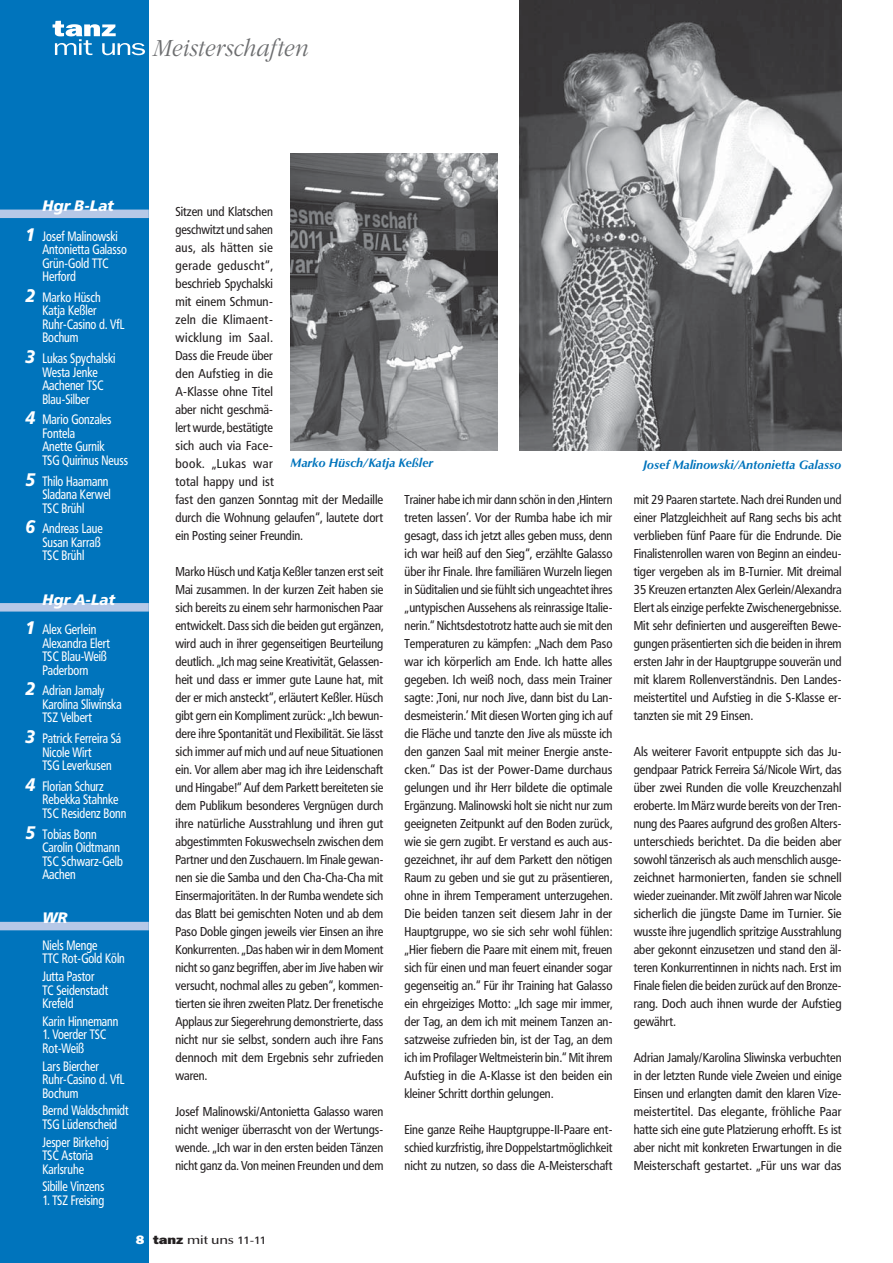
<style>
.page{position:relative;width:893px;height:1263px;background:#fff}
.page>*{position:absolute;margin:0;border:0;box-sizing:border-box;transform-origin:0 0}
.t1{font:italic 300 24px "Garamond Itc T";color:#6d6e70;scale:.9 1}
.t2{font:italic 900 15px "Frutiger BQ";color:#fff}
.t3{font:13.5px/13.5px "Frutiger Condensed BQ";color:#fff;scale:.9 1}
.t4{font:12.75px/18px "Frutiger Condensed BQ";letter-spacing:.005em;color:#231f20;text-align:justify}
.t5{font:italic 700 12px "Optima BQ";color:#0074bc}
.t6{font:500 12px "Optima BQ";letter-spacing:-.01em;color:#231f20;scale:1.2 1}
.s1{font-family:"Frutiger BQ";font-weight:900;font-style:italic;font-size:18px}
.s2{font-family:"Franklin ITCBQ";font-weight:800;color:#fff}
.s3{font-family:"Franklin ITCBQ";font-weight:800}
.s4{font-family:"Frutiger BQ";font-weight:400;font-size:10.5px}
</style>
<div class="page">
<div style="left:0;top:0;width:149px;height:1263px;background:#0074bc"></div>
<svg style="left:53px;top:21px;width:92px;height:34px"></svg>
<div style="left:0;top:210px;width:149px;height:8px;background:#b6c8e7"></div>
<div style="left:0;top:603px;width:149px;height:9px;background:#b6c8e7"></div>
<div style="left:0;top:922px;width:149px;height:8px;background:#b6c8e7"></div>
<img style="left:519px;top:0;width:322px;height:450px">
<img style="left:291px;top:153px;width:207px;height:297px">
<h1 class="t1" style="left:153px;top:38px;width:175px">Meisterschaften</h1>
<p class="t2" style="left:42px;top:200px;width:73px">Hgr B-Lat</p>
<p class="t3" style="left:42px;top:230px;width:95px;text-indent:-17px"><span class="s1">1</span> Josef Malinowski<br>Antonietta Galasso<br>Grün-Gold TTC<br>Herford</p>
<p class="t3" style="left:42px;top:292px;width:93px;text-indent:-17px"><span class="s1">2</span> Marko Hüsch<br>Katja Keßler<br>Ruhr-Casino d. VfL<br>Bochum</p>
<p class="t3" style="left:42px;top:353px;width:82px;text-indent:-17px"><span class="s1">3</span> Lukas Spychalski<br>Westa Jenke<br>Aachener TSC<br>Blau-Silber</p>
<p class="t3" style="left:42px;top:414px;width:97px;text-indent:-17px"><span class="s1">4</span> Mario Gonzales<br>Fontela<br>Anette Gurnik<br>TSG Quirinus Neuss</p>
<p class="t3" style="left:42px;top:475px;width:78px;text-indent:-17px"><span class="s1">5</span> Thilo Haamann<br>Sladana Kerwel<br>TSC Brühl</p>
<p class="t3" style="left:42px;top:523px;width:68px;text-indent:-17px"><span class="s1">6</span> Andreas Laue<br>Susan Karraß<br>TSC Brühl</p>
<p class="t2" style="left:42px;top:593px;width:74px">Hgr A-Lat</p>
<p class="t3" style="left:42px;top:624px;width:76px;text-indent:-17px"><span class="s1">1</span> Alex Gerlein<br>Alexandra Elert<br>TSC Blau-Weiß<br>Paderborn</p>
<p class="t3" style="left:42px;top:685px;width:89px;text-indent:-17px"><span class="s1">2</span> Adrian Jamaly<br>Karolina Sliwinska<br>TSZ Velbert</p>
<p class="t3" style="left:42px;top:733px;width:89px;text-indent:-17px"><span class="s1">3</span> Patrick Ferreira Sá<br>Nicole Wirt<br>TSG Leverkusen</p>
<p class="t3" style="left:42px;top:781px;width:95px;text-indent:-17px"><span class="s1">4</span> Florian Schurz<br>Rebekka Stahnke<br>TSC Residenz Bonn</p>
<p class="t3" style="left:42px;top:828px;width:91px;text-indent:-17px"><span class="s1">5</span> Tobias Bonn<br>Carolin Oidtmann<br>TSC Schwarz-Gelb<br>Aachen</p>
<p class="t2" style="left:42px;top:912px;width:27px">WR</p>
<p class="t3" style="left:42px;top:940px;width:93px">Niels Menge<br>TTC Rot-Gold Köln</p>
<p class="t3" style="left:42px;top:971px;width:75px">Jutta Pastor<br>TC Seidenstadt<br>Krefeld</p>
<p class="t3" style="left:42px;top:1016px;width:86px">Karin Hinnemann</p>
<p class="t3" style="left:42px;top:1029px;width:72px">1. Voerder TSC<br>Rot-Weiß</p>
<p class="t3" style="left:42px;top:1060px;width:93px">Lars Biercher<br>Ruhr-Casino d. VfL<br>Bochum</p>
<p class="t3" style="left:42px;top:1105px;width:97px">Bernd Waldschmidt<br>TSG Lüdenscheid</p>
<p class="t3" style="left:42px;top:1136px;width:75px">Jesper Birkehoj<br>TSC Astoria<br>Karlsruhe</p>
<p class="t3" style="left:42px;top:1181px;width:70px">Sibille Vinzens</p>
<p class="t3" style="left:42px;top:1195px;width:70px">1. TSZ Freising</p>
<p class="t4" style="left:175px;top:204px;width:209px;text-align:left">Sitzen und Klatschen<br>geschwitzt und sahen<br>aus, als hätten sie<br>gerade geduscht“,<br>beschrieb Spychalski<br>mit einem Schmun-<br>zeln die Klimaent-<br>wicklung im Saal.<br>Dass die Freude über<br>den Aufstieg in die<br>A-Klasse ohne Titel<br>aber nicht geschmä-<br>lert wurde, bestätigte<br>sich auch via Face-<br>book. „Lukas war<br>total happy und ist<br>fast den ganzen Sonntag mit der Medaille durch die Wohnung gelaufen“, lautete dort ein Posting seiner Freundin.</p>
<p class="t4" style="left:175px;top:564px;width:209px">Marko Hüsch und Katja Keßler tanzen erst seit Mai zusammen. In der kurzen Zeit haben sie sich bereits zu einem sehr harmonischen Paar entwickelt. Dass sich die beiden gut ergänzen, wird auch in ihrer gegenseitigen Beurteilung deutlich. „Ich mag seine Kreativität, Gelassen&shy;heit und dass er immer gute Laune hat, mit der er mich ansteckt“, erläutert Keßler. Hüsch gibt gern ein Kompliment zurück: „Ich bewun&shy;dere ihre Spontanität und Flexibilität. Sie lässt sich immer auf mich und auf neue Situationen ein. Vor allem aber mag ich ihre Leidenschaft und Hingabe!“ Auf dem Parkett bereiteten sie dem Publikum besonderes Vergnügen durch ihre natürliche Ausstrahlung und ihren gut abgestimmten Fokuswechseln zwischen dem Partner und den Zuschauern. Im Finale gewan&shy;nen sie die Samba und den Cha-Cha-Cha mit Einsermajoritäten. In der Rumba wendete sich das Blatt bei gemischten Noten und ab dem Paso Doble gingen jeweils vier Einsen an ihre Konkurrenten. „Das haben wir in dem Moment nicht so ganz begriffen, aber im Jive haben wir versucht, nochmal alles zu geben“, kommen&shy;tierten sie ihren zweiten Platz. Der frenetische Applaus zur Siegerehrung demonstrierte, dass nicht nur sie selbst, sondern auch ihre Fans dennoch mit dem Ergebnis sehr zufrieden waren.</p>
<p class="t4" style="left:175px;top:1104px;width:209px">Josef Malinowski/Antonietta Galasso waren nicht weniger überrascht von der Wertungs&shy;wende. „Ich war in den ersten beiden Tänzen nicht ganz da. Von meinen Freunden und dem</p>
<p class="t5" style="left:291px;top:457px;width:144px">Marko Hüsch/Katja Keßler</p>
<p class="t5" style="left:643px;top:459px;width:200px">Josef Malinowski/Antonietta Galasso</p>
<p class="t4" style="left:405px;top:492px;width:209px">Trainer habe ich mir dann schön in den ‚Hintern treten lassen’. Vor der Rumba habe ich mir gesagt, dass ich jetzt alles geben muss, denn ich war heiß auf den Sieg“, erzählte Galasso über ihr Finale. Ihre familiären Wurzeln liegen in Süditalien und sie fühlt sich ungeachtet ihres „untypischen Aussehens als reinrassige Italie&shy;nerin.“ Nichtsdestotrotz hatte auch sie mit den Temperaturen zu kämpfen: „Nach dem Paso war ich körperlich am Ende. Ich hatte alles gegeben. Ich weiß noch, dass mein Trainer sagte: ‚Toni, nur noch Jive, dann bist du Lan&shy;desmeisterin.’ Mit diesen Worten ging ich auf die Fläche und tanzte den Jive als müsste ich den ganzen Saal mit meiner Energie anste&shy;cken.“ Das ist der Power-Dame durchaus gelungen und ihr Herr bildete die optimale Ergänzung. Malinowski holt sie nicht nur zum geeigneten Zeitpunkt auf den Boden zurück, wie sie gern zugibt. Er verstand es auch aus&shy;gezeichnet, ihr auf dem Parkett den nötigen Raum zu geben und sie gut zu präsentieren, ohne in ihrem Temperament unterzugehen.<br>Die beiden tanzen seit diesem Jahr in der Hauptgruppe, wo sie sich sehr wohl fühlen: „Hier fiebern die Paare mit einem mit, freuen sich für einen und man feuert einander sogar gegenseitig an.“ Für ihr Training hat Galasso ein ehrgeiziges Motto: „Ich sage mir immer, der Tag, an dem ich mit meinem Tanzen an&shy;satzweise zufrieden bin, ist der Tag, an dem ich im Profilager Weltmeisterin bin.“ Mit ihrem Aufstieg in die A-Klasse ist den beiden ein kleiner Schritt dorthin gelungen.</p>
<p class="t4" style="left:405px;top:1122px;width:209px">Eine ganze Reihe Hauptgruppe-II-Paare ent&shy;schied kurzfristig, ihre Doppelstartmöglichkeit nicht zu nutzen, so dass die A-Meisterschaft</p>
<p class="t4" style="left:634px;top:492px;width:209px">mit 29 Paaren startete. Nach drei Runden und einer Platzgleichheit auf Rang sechs bis acht verblieben fünf Paare für die Endrunde. Die Finalistenrollen waren von Beginn an eindeu&shy;tiger vergeben als im B-Turnier. Mit dreimal 35 Kreuzen ertanzten Alex Gerlein/Alexandra Elert als einzige perfekte Zwischenergebnisse.<br>Mit sehr definierten und ausgereiften Bewe&shy;gungen präsentierten sich die beiden in ihrem ersten Jahr in der Hauptgruppe souverän und mit klarem Rollenverständnis. Den Landes&shy;meistertitel und Aufstieg in die S-Klasse er&shy;tanzten sie mit 29 Einsen.</p>
<p class="t4" style="left:634px;top:744px;width:209px">Als weiterer Favorit entpuppte sich das Ju&shy;gendpaar Patrick Ferreira Sá/Nicole Wirt, das über zwei Runden die volle Kreuzchenzahl eroberte. Im März wurde bereits von der Tren&shy;nung des Paares aufgrund des großen Alters&shy;unterschieds berichtet. Da die beiden aber sowohl tänzerisch als auch menschlich ausge&shy;zeichnet harmonierten, fanden sie schnell wieder zueinander. Mit zwölf Jahren war Nicole sicherlich die jüngste Dame im Turnier. Sie wusste ihre jugendlich spritzige Ausstrahlung aber gekonnt einzusetzen und stand den äl&shy;teren Konkurrentinnen in nichts nach. Erst im Finale fielen die beiden zurück auf den Bronze&shy;rang. Doch auch ihnen wurde der Aufstieg gewährt.</p>
<p class="t4" style="left:634px;top:1050px;width:209px">Adrian Jamaly/Karolina Sliwinska verbuchten in der letzten Runde viele Zweien und einige Einsen und erlangten damit den klaren Vize&shy;meistertitel. Das elegante, fröhliche Paar hatte sich eine gute Platzierung erhofft. Es ist aber nicht mit konkreten Erwartungen in die Meisterschaft gestartet. „Für uns war das</p>
<p class="t6" style="left:136px;top:1235px;width:111px"><span class="s2">8</span> <span class="s3">tanz</span> mit uns <span class="s4">11-11</span></p>
</div>
